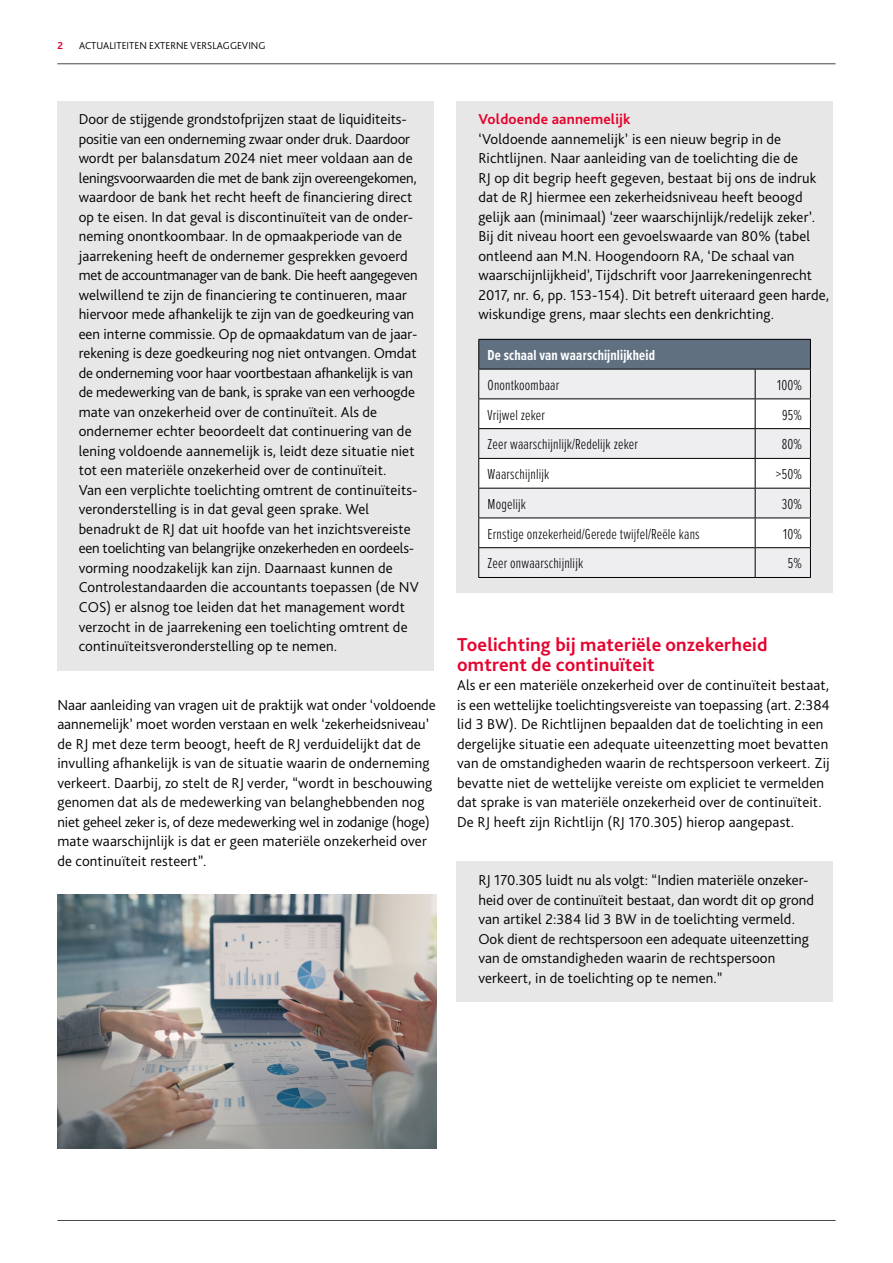
<style>
.page{position:relative;width:893px;height:1263px;background:#fff}
.page>*{position:absolute;margin:0;border:0;box-sizing:border-box;transform-origin:0 0}
.t1{font:700 19.5px/19.5px "Bliss Pro";letter-spacing:.01em;color:#e4032e}
.t2{font:300 15px/19.5px "Bliss Pro";letter-spacing:.01em;color:#000}
.t3{font:300 15px "Proxima Nova Ex Cn";letter-spacing:.01em;color:#000}
.t4{font:700 15px "Proxima Nova Ex Cn";letter-spacing:.01em;color:#fff}
.t5{font:700 15px "Bliss Pro";letter-spacing:.01em;color:#e4032e}
.t6{font:300 10.5px "Bliss Pro";color:#000}
.t7{font:700 10.5px "Bliss Pro";color:#e4032e}
</style>
<div class="page">
<div style="left:57px;top:101px;width:377px;height:569px;background:#e8e7e7"></div>
<div style="left:456px;top:101px;width:377px;height:491px;background:#e8e7e7"></div>
<div style="left:456px;top:862px;width:377px;height:140px;background:#e8e7e7"></div>
<div style="left:479px;top:339px;width:331px;height:30px;background:#617080"></div>
<div style="left:479px;top:370px;width:331px;height:207px;background:#eeeef1"></div>
<svg style="left:479px;top:399px;width:331px;height:148px;fill:#fff"></svg>
<hr style="left:478px;top:339px;width:277px;height:1px;background:#000">
<hr style="left:755px;top:339px;width:56px;height:1px;background:#000">
<hr style="left:478px;top:369px;width:277px;height:1px;background:#000">
<hr style="left:755px;top:369px;width:56px;height:1px;background:#000">
<hr style="left:478px;top:398px;width:277px;height:1px;background:#000">
<hr style="left:755px;top:398px;width:56px;height:1px;background:#000">
<hr style="left:478px;top:428px;width:277px;height:1px;background:#000">
<hr style="left:755px;top:428px;width:56px;height:1px;background:#000">
<hr style="left:478px;top:458px;width:277px;height:1px;background:#000">
<svg style="left:478px;top:340px;width:1px;height:148px"></svg>
<hr style="left:755px;top:458px;width:56px;height:1px;background:#000">
<svg style="left:755px;top:369px;width:1px;height:119px"></svg>
<svg style="left:810px;top:340px;width:1px;height:148px"></svg>
<hr style="left:478px;top:488px;width:277px;height:1px;background:#000">
<hr style="left:478px;top:488px;width:1px;height:30px;background:#000">
<hr style="left:755px;top:488px;width:56px;height:1px;background:#000">
<hr style="left:755px;top:488px;width:1px;height:30px;background:#000">
<hr style="left:810px;top:488px;width:1px;height:30px;background:#000">
<hr style="left:478px;top:518px;width:277px;height:1px;background:#000">
<hr style="left:755px;top:518px;width:56px;height:1px;background:#000">
<hr style="left:478px;top:547px;width:277px;height:1px;background:#000">
<svg style="left:478px;top:518px;width:1px;height:59px"></svg>
<hr style="left:755px;top:547px;width:56px;height:1px;background:#000">
<svg style="left:755px;top:518px;width:1px;height:59px"></svg>
<svg style="left:810px;top:518px;width:1px;height:59px"></svg>
<hr style="left:478px;top:577px;width:277px;height:1px;background:#000">
<hr style="left:755px;top:577px;width:56px;height:1px;background:#000">
<img style="left:57px;top:895px;width:379px;height:253px">
<hr style="left:57px;top:63px;width:779px;height:1px;background:#494643">
<hr style="left:57px;top:1220px;width:779px;height:1px;background:#494643">
<p class="t7" style="left:57px;top:39px;width:7px">2</p>
<p class="t6" style="left:79px;top:39px;width:188px">ACTUALITEITEN EXTERNE VERSLAGGEVING</p>
<p class="t2" style="left:79px;top:109px;width:342px">Door de stijgende grondstofprijzen staat de liquiditeits&shy;positie van een onderneming zwaar onder druk. Daardoor wordt per balansdatum 2024 niet meer voldaan aan de leningsvoorwaarden die met de bank zijn overeengekomen, waardoor de bank het recht heeft de financiering direct op te eisen. In dat geval is discontinuïteit van de onder&shy;neming onontkoombaar. In de opmaakperiode van de jaarrekening heeft de ondernemer gesprekken gevoerd met de accountmanager van de bank. Die heeft aangegeven welwillend te zijn de financiering te continueren, maar hiervoor mede afhankelijk te zijn van de goedkeuring van een interne commissie. Op de opmaakdatum van de jaar&shy;rekening is deze goedkeuring nog niet ontvangen. Omdat de onderneming voor haar voortbestaan afhankelijk is van de medewerking van de bank, is sprake van een verhoogde mate van onzekerheid over de continuïteit. Als de ondernemer echter beoordeelt dat continuering van de lening voldoende aannemelijk is, leidt deze situatie niet tot een materiële onzekerheid over de continuïteit.<br>Van een verplichte toelichting omtrent de continuïteits&shy;veronderstelling is in dat geval geen sprake. Wel benadrukt de RJ dat uit hoofde van het inzichtsvereiste een toelichting van belangrijke onzekerheden en oordeels&shy;vorming noodzakelijk kan zijn. Daarnaast kunnen de Controlestandaarden die accountants toepassen (de NV COS) er alsnog toe leiden dat het management wordt verzocht in de jaarrekening een toelichting omtrent de continuïteitsveronderstelling op te nemen.</p>
<p class="t2" style="left:57px;top:694px;width:380px">Naar aanleiding van vragen uit de praktijk wat onder ‘voldoende aannemelijk’ moet worden verstaan en welk ‘zekerheidsniveau’ de RJ met deze term beoogt, heeft de RJ verduidelijkt dat de invulling afhankelijk is van de situatie waarin de onderneming verkeert. Daarbij, zo stelt de RJ verder, “wordt in beschouwing genomen dat als de medewerking van belanghebbenden nog niet geheel zeker is, of deze medewerking wel in zodanige (hoge) mate waarschijnlijk is dat er geen materiële onzekerheid over de continuïteit resteert”.</p>
<p class="t5" style="left:478px;top:110px;width:154px">Voldoende aannemelijk</p>
<p class="t2" style="left:478px;top:129px;width:352px">‘Voldoende aannemelijk’ is een nieuw begrip in de Richtlijnen. Naar aanleiding van de toelichting die de<br>RJ op dit begrip heeft gegeven, bestaat bij ons de indruk dat de RJ hiermee een zekerheidsniveau heeft beoogd gelijk aan (minimaal) ‘zeer waarschijnlijk/redelijk zeker’.<br>Bij dit niveau hoort een gevoelswaarde van 80% (tabel ontleend aan M.N. Hoogendoorn RA, ‘De schaal van waarschijnlijkheid’, Tijdschrift voor Jaarrekeningenrecht 2017, nr. 6, pp. 153-154). Dit betreft uiteraard geen harde, wiskundige grens, maar slechts een denkrichting.</p>
<p class="t4" style="left:488px;top:344px;width:169px">De schaal van waarschijnlijkheid</p>
<p class="t3" style="left:488px;top:374px;width:73px">Onontkoombaar</p>
<p class="t3" style="left:777px;top:374px;width:26px">100%</p>
<p class="t3" style="left:488px;top:404px;width:59px">Vrijwel zeker</p>
<p class="t3" style="left:782px;top:404px;width:21px">95%</p>
<p class="t3" style="left:488px;top:433px;width:152px">Zeer waarschijnlijk/Redelijk zeker</p>
<p class="t3" style="left:782px;top:433px;width:22px">80%</p>
<p class="t3" style="left:488px;top:463px;width:63px">Waarschijnlijk</p>
<p class="t3" style="left:776px;top:463px;width:28px">&gt;50%</p>
<p class="t3" style="left:488px;top:493px;width:40px">Mogelijk</p>
<p class="t3" style="left:782px;top:493px;width:22px">30%</p>
<p class="t3" style="left:488px;top:523px;width:214px">Ernstige onzekerheid/Gerede twijfel/Reële kans</p>
<p class="t3" style="left:783px;top:523px;width:20px">10%</p>
<p class="t3" style="left:488px;top:553px;width:97px">Zeer onwaarschijnlijk</p>
<p class="t3" style="left:788px;top:553px;width:16px">5%</p>
<h1 class="t1" style="left:457px;top:634px;width:312px">Toelichting bij materiële onzekerheid omtrent de continuïteit</h1>
<p class="t2" style="left:457px;top:675px;width:374px">Als er een materiële onzekerheid over de continuïteit bestaat, is een wettelijke toelichtingsvereiste van toepassing (art. 2:384 lid 3 BW). De Richtlijnen bepaalden dat de toelichting in een dergelijke situatie een adequate uiteenzetting moet bevatten van de omstandigheden waarin de rechtspersoon verkeert. Zij bevatte niet de wettelijke vereiste om expliciet te vermelden dat sprake is van materiële onzekerheid over de continuïteit.<br>De RJ heeft zijn Richtlijn (RJ 170.305) hierop aangepast.</p>
<p class="t2" style="left:478px;top:870px;width:337px">RJ 170.305 luidt nu als volgt: “Indien materiële onzeker&shy;heid over de continuïteit bestaat, dan wordt dit op grond van artikel 2:384 lid 3 BW in de toelichting vermeld.<br>Ook dient de rechtspersoon een adequate uiteenzetting van de omstandigheden waarin de rechtspersoon verkeert, in de toelichting op te nemen.”</p>
</div>
